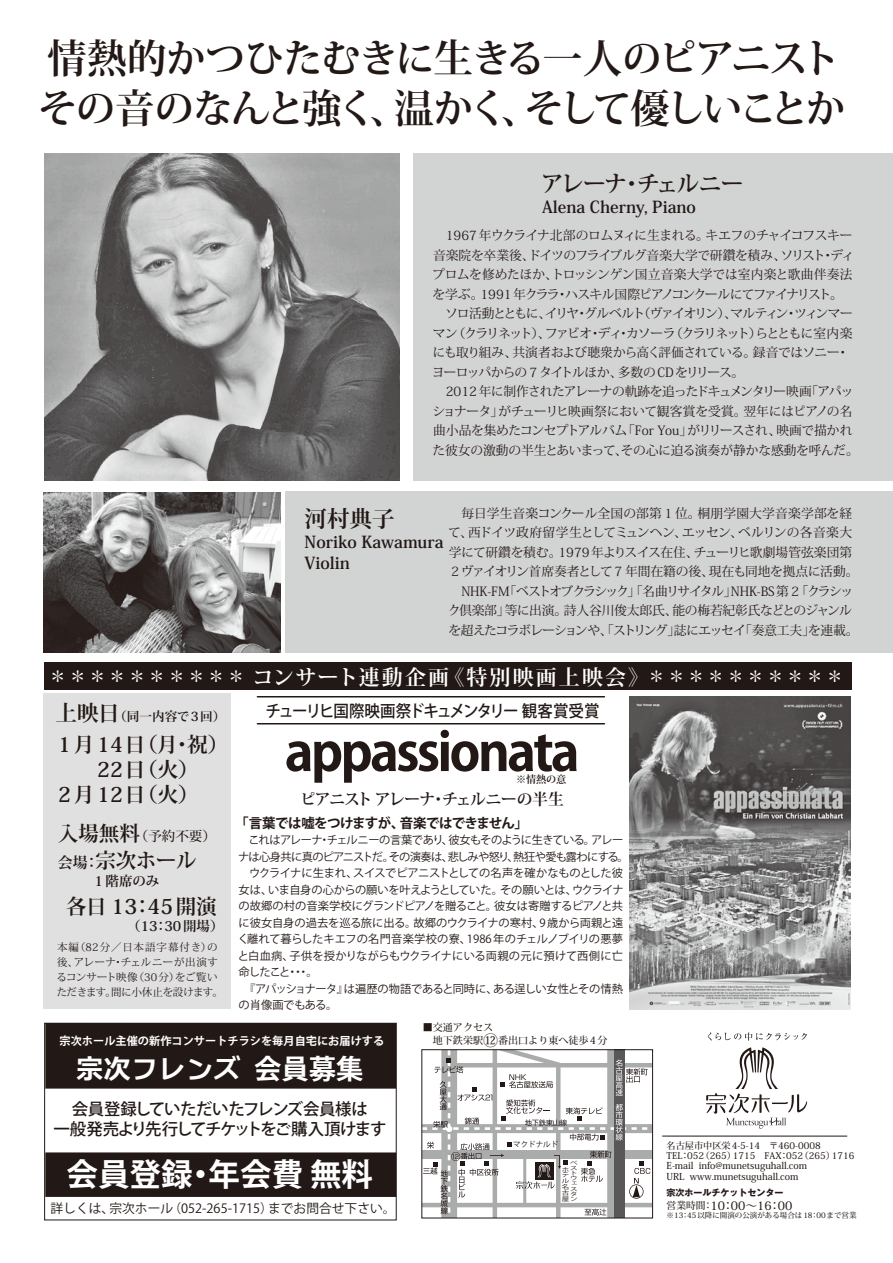
<style>
.page{position:relative;width:893px;height:1263px;background:#fff}
.page>*{position:absolute;margin:0;border:0;box-sizing:border-box;transform-origin:0 0}
.t1{font:700 52.35px "Koz Go Pro";letter-spacing:-.05em;color:#221815}
.t2{font:700 39.75px/49.5px "Koz Min Pro";letter-spacing:-.06em;color:#221815}
.t3{font:700 31.5px "Koz Go Pro";color:#fff}
.t4{font:27.3px "Universal Line DSP E";color:#fff}
.t5{font:700 22.5px "Koz Min Pro";letter-spacing:-.06em;color:#221815}
.t6{font:700 22.5px "Koz Min Pro";letter-spacing:-.015em;color:#221815}
.t7{font:700 20.55px "Koz Min Pro";color:#221815}
.t8{font:500 18px "Koz Min Pro";color:#fff}
.t9{font:700 16.5px/21px "Koz Min Pro";color:#221815}
.t10{font:500 16.5px "Koz Go Pro";letter-spacing:-.11em;color:#221815;scale:.94 1}
.t11{font:500 16.35px/20px "Koz Go Pro";letter-spacing:-.07em;color:#221815;text-align:center}
.t12{font:700 15.75px "Koz Min Pro";letter-spacing:-.065em;color:#221815}
.t13{font:700 13.5px "Koz Go Pro";letter-spacing:-.05em;color:#221815}
.t14{font:700 13.5px "Koz Min Pro";color:#221815}
.t15{font:500 13.5px "Koz Min Pro";color:#221815}
.t16{font:12.75px/19.5px "Koz Min Pro";letter-spacing:-.035em;color:#221815}
.t17{font:12.75px "Koz Go Pro";color:#221815}
.t18{font:700 12.6px "Koz Min Pro";color:#221815}
.t19{font:500 11.7px "Koz Min Pro";color:#221815}
.t20{font:11.25px/16.5px "Koz Go Pro";letter-spacing:-.04em;color:#221815}
.t21{font:700 11.25px "Koz Go Pro";color:#fff}
.t22{font:10.5px/15px "Koz Min Pro";color:#221815}
.t23{font:700 10.2px "Koz Min Pro";color:#221815}
.t24{font:500 10.05px/13px "Koz Min Pro";color:#221815}
.t25{font:500 9.45px/10.2px "Koz Min Pro";color:#221815}
.t26{font:500 9.15px/10.2px "Koz Min Pro";color:#221815}
.t27{font:700 9px "Gothic MB101 Pro";color:#221815}
.t28{font:500 7.5px "Koz Min Pro";color:#221815}
.t29{font:7.5px "Koz Go Pro";color:#221815}
.t30{font:6px/5.8px "Koz Go Pro";color:#221815;scale:1.25 1}
.t31{font:5.4px/5.1px "Koz Go Pro";color:#221815;scale:1.39 1}
.s1{font-weight:700;font-size:21px}
.s2{font-size:21.6px}
.s3{font-weight:700;font-size:20.55px}
.s4{font-size:15px}
.s5{font-family:"Koz Go Pro";font-weight:700}
.s6{font-size:5.4px}
.s7{font-size:9.75px}
</style>
<div class="page">
<div style="left:44px;top:662px;width:808px;height:27px;background:#221815"></div>
<img style="left:44px;top:154px;width:355px;height:326px">
<div style="left:285px;top:491px;width:608px;height:162px;background:#d2d3d3"></div>
<div style="left:44px;top:693px;width:187px;height:316px;background:#e0e0e0"></div>
<img style="left:43px;top:493px;width:237px;height:160px">
<div style="left:414px;top:153px;width:479px;height:327px;background:#d2d3d3"></div>
<img style="left:630px;top:697px;width:220px;height:313px">
<hr style="left:257px;top:696px;width:347px;height:1px;background:#221815">
<hr style="left:257px;top:723px;width:347px;height:1px;background:#221815">
<svg style="left:423px;top:1051px;width:228px;height:165px"></svg>
<div style="left:45px;top:1152px;width:351px;height:45px;background:#221815"></div>
<hr style="left:662px;top:1136px;width:185px;height:1px;background:#221815">
<svg style="left:708px;top:1032px;width:99px;height:9px"></svg>
<svg style="left:706px;top:1047px;width:101px;height:82px"></svg>
<div style="left:421px;top:1049px;width:232px;height:169px;border:1px solid #221815"></div>
<div style="left:45px;top:1023px;width:351px;height:66px;background:#221815"></div>
<div style="left:44px;top:1023px;width:353px;height:197px;border:1px solid #221815"></div>
<h2 class="t2" style="left:38px;top:32px;width:809px">情熱的かつひたむきに生きる一人のピアニストその音のなんと強く、温かく、そして優しいことか</h2>
<h3 class="t5" style="left:541px;top:168px;width:204px">アレーナ・チェルニー</h3>
<p class="t9" style="left:542px;top:196px;width:155px">Alena Cherny, Piano</p>
<p class="t16" style="left:432px;top:225px;width:429px">　1967 年ウクライナ北部のロムヌィに生まれる。キエフのチャイコフスキー音楽院を卒業後、ドイツのフライブルグ音楽大学で研鑽を積み、ソリスト・ディプロムを修めたほか、トロッシンゲン国立音楽大学では室内楽と歌曲伴奏法を学ぶ。1991 年クララ・ハスキル国際ピアノコンクールにてファイナリスト。<br>　ソロ活動とともに、イリヤ・グルベルト（ヴァイオリン）、マルティン・ツィンマーマン（クラリネット）、ファビオ・ディ・カソーラ（クラリネット）らとともに室内楽にも取り組み、共演者および聴衆から高く評価されている。録音ではソニー・ヨーロッパからの７タイトルほか、多数の CDをリリース。<br>　2012 年に制作されたアレーナの軌跡を追ったドキュメンタリー映画「アパッショナータ」がチューリヒ映画祭において観客賞を受賞。翌年にはピアノの名曲小品を集めたコンセプトアルバム「For You」がリリースされ、映画で描かれた彼女の激動の半生とあいまって、その心に迫る演奏が静かな感動を呼んだ。</p>
<p class="t16" style="left:448px;top:503px;width:412px">　毎日学生音楽コンクール全国の部第１位。桐朋学園大学音楽学部を経て、西ドイツ政府留学生としてミュンヘン、エッセン、ベルリンの各音楽大学にて研鑽を積む。1979年よりスイス在住、チューリヒ歌劇場管弦楽団第２ヴァイオリン首席奏者として７年間在籍の後、現在も同地を拠点に活動。　NHK-FM「ベストオブクラシック」「名曲リサイタル」NHK-BS 第２「クラシック倶楽部」等に出演。詩人谷川俊太郎氏、能の梅若紀彰氏などとのジャンルを超えたコラボレーションや、「ストリング」誌にエッセイ「奏意工夫」を連載。</p>
<h3 class="t6" style="left:305px;top:502px;width:91px">河村典子</h3>
<p class="t9" style="left:305px;top:530px;width:141px">Noriko Kawamura<br>Violin</p>
<h3 class="t8" style="left:49px;top:664px;width:796px">＊＊＊＊＊＊＊＊＊＊ <span class="s1">コンサート連動企画《特別映画上映会》</span>＊＊＊＊＊＊＊＊＊＊</h3>
<p class="t18" style="left:56px;top:707px;width:171px"><span class="s2">上映日</span>（同一内容で3回）</p>
<p class="t10" style="left:266px;top:700px;width:357px">チューリヒ国際映画祭ドキュメンタリー 観客賞受賞</p>
<h3 class="t7" style="left:58px;top:730px;width:171px">1月14日（月・祝）</h3>
<h3 class="t7" style="left:97px;top:754px;width:103px">22日（火）</h3>
<h3 class="t7" style="left:58px;top:779px;width:142px">2月12日（火）</h3>
<h1 class="t1" style="left:285px;top:718px;width:296px">appassionata</h1>
<p class="t23" style="left:516px;top:772px;width:52px">※情熱の意</p>
<p class="t12" style="left:300px;top:788px;width:265px">ピアニスト アレーナ・チェルニーの半生</p>
<p class="t15" style="left:58px;top:826px;width:160px"><span class="s3">入場無料</span>（予約不要）</p>
<h3 class="t7" style="left:58px;top:845px;width:140px"><span class="s4">会場：</span>宗次ホール</h3>
<p class="t14" style="left:58px;top:871px;width:103px">　　 １階席のみ</p>
<h3 class="t7" style="left:66px;top:892px;width:152px">各日 13：45開演</h3>
<p class="t14" style="left:127px;top:916px;width:98px">（13：30開場）</p>
<p class="t22" style="left:56px;top:939px;width:168px">本編（82分／日本語字幕付き）の後、アレーナ・チェルニーが出演するコンサート映像（30分）をご覧いただきます。間に小休止を設けます。</p>
<p class="t13" style="left:235px;top:814px;width:294px">「言葉では嘘をつけますが、音楽ではできません」</p>
<p class="t20" style="left:238px;top:832px;width:393px;text-indent:11px">これはアレーナ・チェルニーの言葉であり、彼女もそのように生きている。アレーナは心身共に真のピアニストだ。その演奏は、悲しみや怒り、熱狂や愛も露わにする。　ウクライナに生まれ、スイスでピアニストとしての名声を確かなものとした彼女は、いま自身の心からの願いを叶えようとしていた。その願いとは、ウクライナの故郷の村の音楽学校にグランドピアノを贈ること。彼女は寄贈するピアノと共に彼女自身の過去を巡る旅に出る。故郷のウクライナの寒村、9歳から両親と遠く離れて暮らしたキエフの名門音楽学校の寮、1986年のチェルノブイリの悪夢と白血病、子供を授かりながらもウクライナにいる両親の元に預けて西側に亡命したこと・・・。<br>　『アパッショナータ』は遍歴の物語であると同時に、ある逞しい女性とその情熱の肖像画でもある。</p>
<p class="t21" style="left:60px;top:1033px;width:326px">宗次ホール主催の新作コンサートチラシを毎月自宅にお届けする</p>
<h3 class="t4" style="left:76px;top:1055px;width:289px">宗次フレンズ <span class="s5">会員募集</span></h3>
<p class="t11" style="left:53px;top:1100px;width:334px">会員登録していただいたフレンズ会員様は<br>一般発売より先行してチケットをご購入頂けます</p>
<h3 class="t3" style="left:66px;top:1154px;width:308px">会員登録・年会費 無料</h3>
<p class="t17" style="left:51px;top:1200px;width:347px">詳しくは、宗次ホール（052-265-1715）までお問合せ下さい。</p>
<p class="t24" style="left:423px;top:1020px;width:186px">■交通アクセス<br>　地下鉄栄駅<span class="s4">⑫</span>番出口より東へ徒歩4分</p>
<p class="t29" style="left:513px;top:1139px;width:46px">マクドナルド</p>
<p class="t31" style="left:570px;top:1160px;width:7px">ベストウェスタ</p>
<p class="t30" style="left:562px;top:1167px;width:14px">ホテル名古屋<span class="s6">ン</span></p>
<p class="t26" style="left:667px;top:1140px;width:189px">名古屋市中区栄4-5-14　〒460-0008<br>TEL：052（265）1715　FAX：052（265）1716</p>
<p class="t25" style="left:667px;top:1160px;width:142px">E-mail info@munetsuguhall.com<br>URL www.munetsuguhall.com</p>
<p class="t19" style="left:667px;top:1197px;width:127px"><span class="s7">営業時間：</span>10：00～16：00</p>
<p class="t28" style="left:667px;top:1210px;width:191px">※13：45以降に開演の公演がある場合は18：00まで営業</p>
<p class="t27" style="left:667px;top:1185px;width:119px">宗次ホールチケットセンター</p>
</div>
